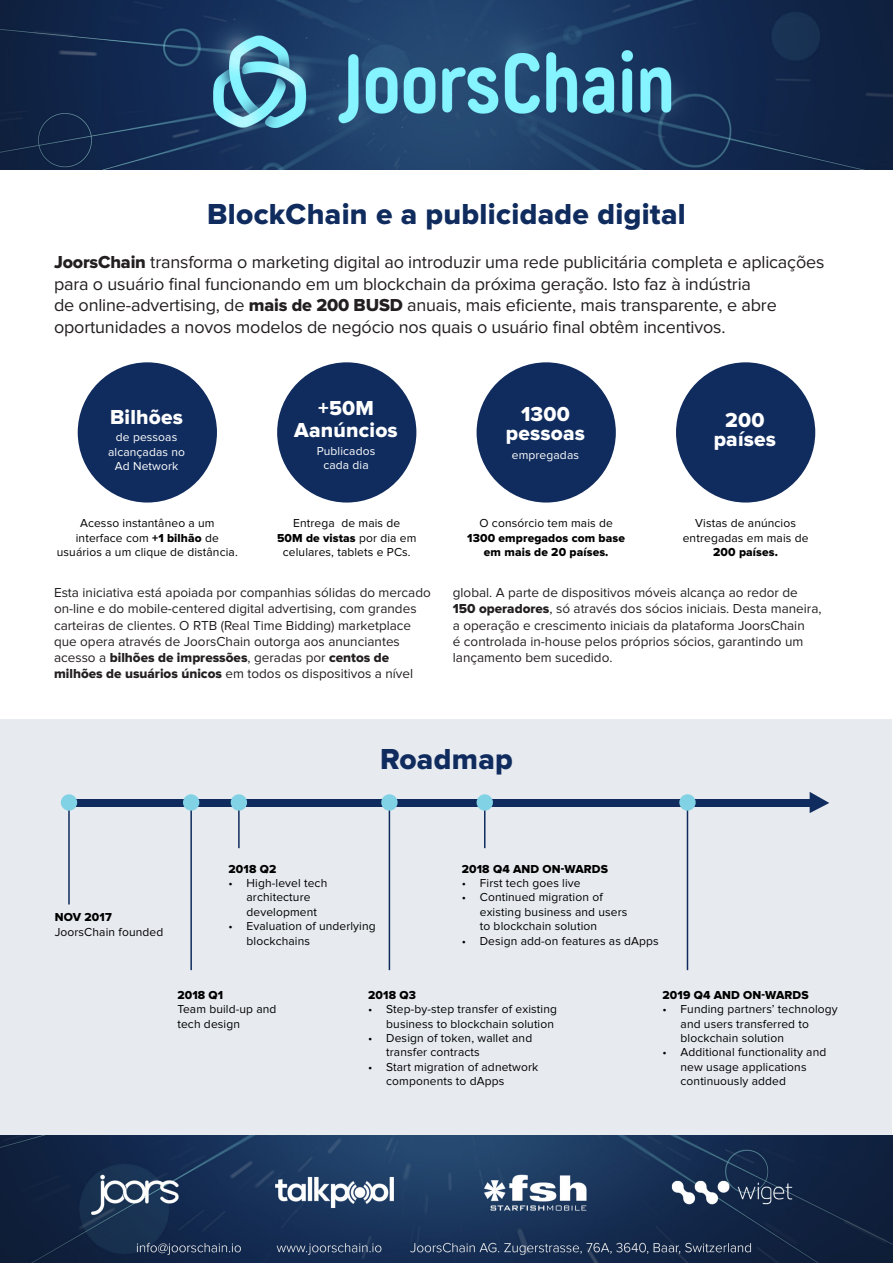
<style>
.page{position:relative;width:893px;height:1263px;background:#fff}
.page>*{position:absolute;margin:0;border:0;box-sizing:border-box;transform-origin:0 0}
.t1{font:30px "Proxima Nova Extrabld";letter-spacing:.01em;color:#102c5e}
.t2{font:21px/22.5px "Proxima Nova Extrabld";letter-spacing:.01em;color:#fff;text-align:center}
.t3{font:18px/21.6px "Proxima Nova";letter-spacing:-.01em;color:#231f20}
.t4{font:13.5px/16.2px "Proxima Nova";color:#231f20}
.t5{font:12px/14.4px "Proxima Nova";letter-spacing:.01em;color:#000}
.t6{font:12px/14.4px "Proxima Nova Extrabld";letter-spacing:.01em;color:#000;text-align:center}
.t7{font:12px "Proxima Nova";letter-spacing:.01em;color:#fff}
.s1{font-family:"Proxima Nova Extrabld"}
</style>
<div class="page">
<img style="left:0;top:0;width:893px;height:170px">
<img style="left:0;top:1135px;width:893px;height:128px">
<div style="left:1px;top:719px;width:891px;height:416px;background:#e7eaef"></div>
<div style="left:78px;top:362px;width:139px;height:140px;background:#102c5e;border-radius:50%"></div>
<div style="left:277px;top:362px;width:139px;height:140px;background:#102c5e;border-radius:50%"></div>
<div style="left:477px;top:362px;width:139px;height:140px;background:#102c5e;border-radius:50%"></div>
<div style="left:676px;top:362px;width:139px;height:140px;background:#102c5e;border-radius:50%"></div>
<div style="left:68px;top:799px;width:751px;height:8px;background:#102c5e"></div>
<hr style="left:68px;top:802px;width:2px;height:102px;background:#102c5e">
<hr style="left:190px;top:802px;width:2px;height:168px;background:#102c5e">
<hr style="left:389px;top:802px;width:1px;height:168px;background:#102c5e">
<hr style="left:687px;top:802px;width:1px;height:168px;background:#102c5e">
<hr style="left:238px;top:802px;width:2px;height:46px;background:#102c5e">
<hr style="left:484px;top:802px;width:1px;height:46px;background:#102c5e">
<svg style="left:810px;top:792px;width:19px;height:21px"></svg>
<div style="left:61px;top:794px;width:16px;height:17px;background:#80d2e4;border-radius:50%"></div>
<div style="left:183px;top:794px;width:16px;height:17px;background:#80d2e4;border-radius:50%"></div>
<div style="left:231px;top:794px;width:16px;height:17px;background:#80d2e4;border-radius:50%"></div>
<div style="left:381px;top:794px;width:17px;height:17px;background:#80d2e4;border-radius:50%"></div>
<div style="left:477px;top:794px;width:16px;height:17px;background:#80d2e4;border-radius:50%"></div>
<div style="left:679px;top:794px;width:17px;height:17px;background:#80d2e4;border-radius:50%"></div>
<p class="t1" style="left:207px;top:197px;width:480px">BlockChain e a publicidade digital</p>
<p class="t3" style="left:54px;top:251px;width:772px"><span class="s1">JoorsChain</span> transforma o marketing digital ao introduzir uma rede publicitária completa e aplicações para o usuário final funcionando em um blockchain da próxima geração. Isto faz à indústria</p>
<p class="t3" style="left:54px;top:295px;width:724px">de online-advertising, de <span class="s1">mais de 200 BUSD</span> anuais, mais eficiente, mais transparente, e abre oportunidades a novos modelos de negócio nos quais o usuário final obtêm incentivos.</p>
<p class="t2" style="left:110px;top:406px;width:74px">Bilhões</p>
<p class="t2" style="left:294px;top:397px;width:105px">+50M<br>Aanúncios</p>
<p class="t2" style="left:506px;top:404px;width:81px;line-height:19.5px">1300 pessoas</p>
<p class="t2" style="left:725px;top:409px;width:41px">200</p>
<p class="t7" style="left:116px;top:430px;width:63px">de pessoas</p>
<p class="t2" style="left:714px;top:428px;width:64px">países</p>
<p class="t7" style="left:108px;top:445px;width:78px">alcançadas no</p>
<p class="t7" style="left:115px;top:459px;width:65px">Ad Network</p>
<p class="t7" style="left:317px;top:444px;width:60px">Publicados</p>
<p class="t7" style="left:323px;top:458px;width:47px">cada dia</p>
<p class="t7" style="left:512px;top:448px;width:69px">empregadas</p>
<p class="t5" style="left:80px;top:516px;width:136px">Acesso instantâneo a um</p>
<p class="t5" style="left:76px;top:530px;width:145px">interface com <span class="s1">+1 bilhão</span> de</p>
<p class="t5" style="left:57px;top:545px;width:182px">usuários a um clique de distância.</p>
<p class="t5" style="left:293px;top:516px;width:109px">Entrega de mais de</p>
<p class="t5" style="left:277px;top:530px;width:141px;text-align:center"><span class="s1">50M de vistas</span> por dia em celulares, tablets e PCs.</p>
<p class="t5" style="left:479px;top:516px;width:135px">O consórcio tem mais de</p>
<p class="t6" style="left:467px;top:531px;width:159px">1300 empregados com base em mais de 20 países.</p>
<p class="t5" style="left:683px;top:516px;width:127px;text-align:center">Vistas de anúncios entregadas em mais de<br><span class="s1">200 países.</span></p>
<p class="t4" style="left:54px;top:585px;width:378px">Esta iniciativa está apoiada por companhias sólidas do mercado on-line e do mobile-centered digital advertising, com grandes carteiras de clientes. O RTB (Real Time Bidding) marketplace</p>
<p class="t4" style="left:54px;top:633px;width:361px">que opera através de JoorsChain outorga aos anunciantes acesso a <span class="s1">bilhões de impressões</span>, geradas por <span class="s1">centos de milhões de usuários únicos</span> em todos os dispositivos a nível</p>
<p class="t4" style="left:453px;top:585px;width:370px">global. A parte de dispositivos móveis alcança ao redor de <span class="s1">150 operadores</span>, só através dos sócios iniciais. Desta maneira, a operação e crescimento iniciais da plataforma JoorsChain<br>é controlada in-house pelos próprios sócios, garantindo um lançamento bem sucedido.</p>
<p class="t1" style="left:380px;top:742px;width:134px">Roadmap</p>
<p class="t6" style="left:55px;top:910px;width:58px">NOV 2017</p>
<p class="t5" style="left:55px;top:925px;width:110px">JoorsChain founded</p>
<p class="t6" style="left:229px;top:862px;width:49px">2018 Q2</p>
<p class="t5" style="left:247px;top:876px;width:82px;text-indent:-18px">• High-level tech architecture development</p>
<p class="t5" style="left:247px;top:919px;width:131px;text-indent:-18px">• Evaluation of underlying blockchains</p>
<p class="t6" style="left:462px;top:862px;width:148px">2018 Q4 AND ON-WARDS</p>
<p class="t5" style="left:462px;top:876px;width:120px">• First tech goes live</p>
<p class="t5" style="left:480px;top:890px;width:149px;text-indent:-18px">• Continued migration of existing business and users to blockchain solution</p>
<p class="t5" style="left:462px;top:934px;width:199px">• Design add-on features as dApps</p>
<p class="t6" style="left:177px;top:988px;width:47px">2018 Q1</p>
<p class="t5" style="left:177px;top:1002px;width:101px">Team build-up and tech design</p>
<p class="t6" style="left:368px;top:988px;width:49px">2018 Q3</p>
<p class="t5" style="left:368px;top:1002px;width:190px;text-align:right">• Step-by-step transfer of existing business to blockchain solution</p>
<p class="t5" style="left:386px;top:1031px;width:148px;text-indent:-18px">• Design of token, wallet and transfer contracts</p>
<p class="t5" style="left:386px;top:1060px;width:154px;text-indent:-18px">• Start migration of adnetwork components to dApps</p>
<p class="t6" style="left:662px;top:988px;width:148px">2019 Q4 AND ON-WARDS</p>
<p class="t5" style="left:680px;top:1002px;width:159px;text-indent:-18px">• Funding partners’ technology and users transferred to blockchain solution</p>
<p class="t5" style="left:680px;top:1045px;width:147px;text-indent:-18px">• Additional functionality and new usage applications continuously added</p>
</div>
